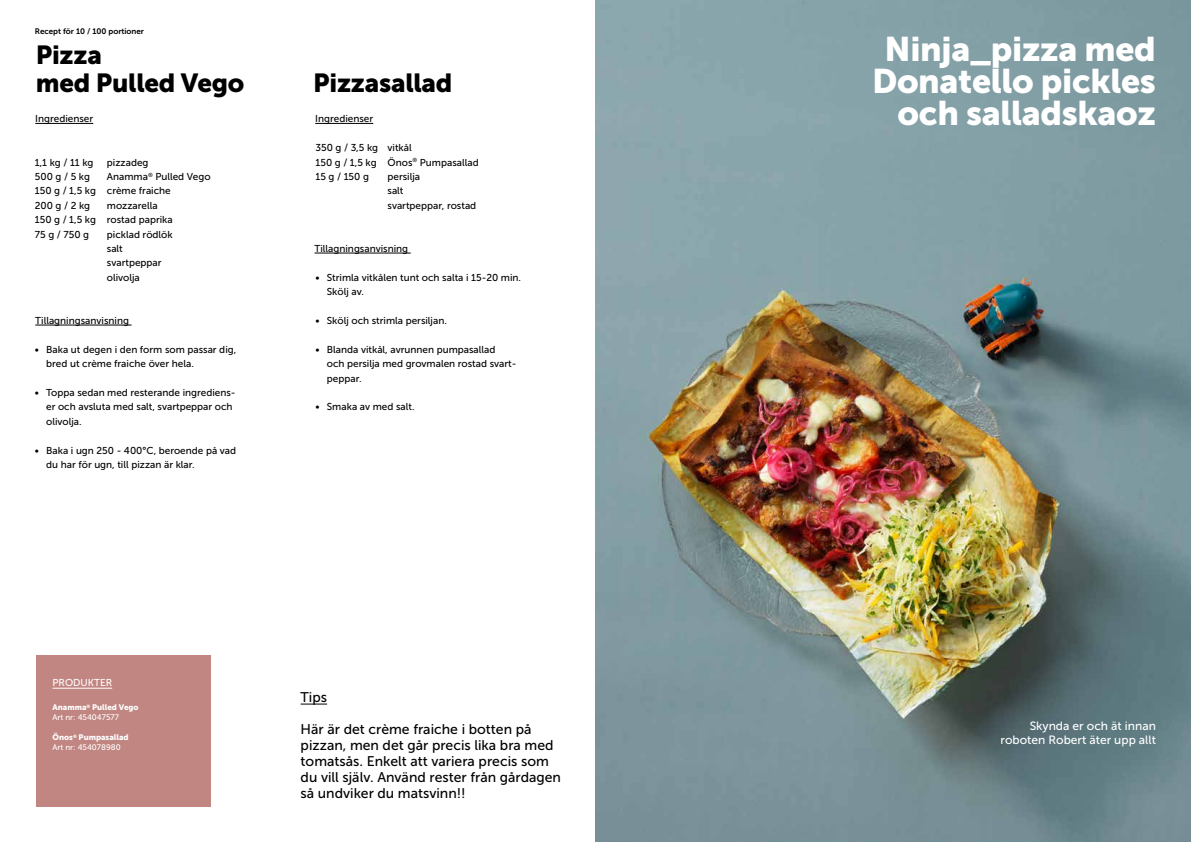
<style>
.page{position:relative;width:1191px;height:842px;background:#fff}
.page>*{position:absolute;margin:0;border:0;box-sizing:border-box;transform-origin:0 0}
.t1{font:34px/32px "Museo Sans 900";letter-spacing:-.01em;color:#fff;text-align:right}
.t2{font:26px/28px "Museo Sans 900";letter-spacing:-.01em;color:#000}
.t3{font:14px/16px "Museo Sans 500";color:#000}
.t4{font:12px/14.4px "Museo Sans 500";color:#fff;text-align:right}
.t5{font:10px/14.4px "Museo Sans 500";color:#000}
.t6{font:10px "Museo Sans 500";color:#fff}
.t7{font:8px "Museo Sans 900";color:#fff}
.t8{font:8px "Museo Sans 500";color:#fff}
.t9{font:8px "Museo Sans 700";color:#000}
</style>
<div class="page">
<img style="left:595px;top:0;width:596px;height:842px">
<hr style="left:35px;top:325px;width:97px;height:1px;background:#000">
<hr style="left:314px;top:253px;width:97px;height:1px;background:#000">
<svg style="left:301px;top:704px;width:26px;height:1px"></svg>
<hr style="left:35px;top:123px;width:58px;height:1px;background:#000">
<hr style="left:315px;top:123px;width:58px;height:1px;background:#000">
<div style="left:36px;top:655px;width:174px;height:152px;background:#c18682"></div>
<hr style="left:53px;top:688px;width:59px;height:1px;background:#fff">
<p class="t9" style="left:35px;top:27px;width:111px">Recept för 10 / 100 portioner</p>
<h2 class="t2" style="left:36px;top:41px;width:210px">Pizza<br>med Pulled Vego</h2>
<h2 class="t2" style="left:313px;top:68px;width:141px">Pizzasallad</h2>
<p class="t5" style="left:35px;top:112px;width:59px">Ingredienser</p>
<p class="t5" style="left:315px;top:112px;width:59px">Ingredienser</p>
<p class="t5" style="left:35px;top:155px;width:60px">1,1 kg / 11 kg</p>
<p class="t5" style="left:107px;top:155px;width:43px">pizzadeg</p>
<p class="t5" style="left:35px;top:169px;width:57px">500 g / 5 kg</p>
<p class="t5" style="left:35px;top:169px;width:177px;text-indent:72px">Anamma<sup>®</sup> Pulled Vego<br>150 g / 1,5 kg crème fraiche<br>200 g / 2 kg</p>
<p class="t5" style="left:35px;top:198px;width:139px;text-indent:72px">mozzarella<br>150 g / 1,5 kg rostad paprika<br>75 g / 750 g</p>
<p class="t5" style="left:107px;top:227px;width:67px">picklad rödlök salt svartpeppar olivolja</p>
<p class="t5" style="left:35px;top:313px;width:95px">Tillagningsanvisning</p>
<p class="t5" style="left:46px;top:342px;width:192px;text-indent:-11px">• Baka ut degen i den form som passar dig, bred ut crème fraiche över hela.</p>
<p class="t5" style="left:46px;top:385px;width:191px;text-indent:-11px">• Toppa sedan med resterande ingrediens&shy;er och avsluta med salt, svartpeppar och olivolja.</p>
<p class="t5" style="left:46px;top:443px;width:191px;text-indent:-11px">• Baka i ugn 250 - 400°C, beroende på vad du har för ugn, till pizzan är klar.</p>
<p class="t5" style="left:315px;top:141px;width:165px">350 g / 3,5 kg vitkål<br>150 g / 1,5 kg Önos<sup>®</sup> Pumpasallad<br>15 g / 150 g</p>
<p class="t5" style="left:387px;top:169px;width:90px">persilja<br>salt<br>svartpeppar, rostad</p>
<p class="t5" style="left:314px;top:241px;width:95px">Tillagningsanvisning</p>
<p class="t5" style="left:327px;top:270px;width:196px;text-indent:-11px">• Strimla vitkålen tunt och salta i 15-20 min.<br>Skölj av.</p>
<p class="t5" style="left:315px;top:313px;width:133px">• Skölj och strimla persiljan.</p>
<p class="t5" style="left:327px;top:342px;width:191px;text-indent:-11px">• Blanda vitkål, avrunnen pumpasallad<br>och persilja med grovmalen rostad svart&shy;peppar.</p>
<p class="t5" style="left:315px;top:400px;width:101px">• Smaka av med salt.</p>
<p class="t6" style="left:53px;top:677px;width:61px">PRODUKTER</p>
<p class="t7" style="left:53px;top:703px;width:88px">Anamma<sup>®</sup> Pulled Vego</p>
<p class="t8" style="left:53px;top:713px;width:68px">Art nr: 454047577</p>
<p class="t7" style="left:53px;top:733px;width:78px">Önos<sup>®</sup> Pumpasallad</p>
<p class="t8" style="left:53px;top:743px;width:70px">Art nr: 454078980</p>
<h3 class="t3" style="left:301px;top:689px;width:28px">Tips</h3>
<h3 class="t3" style="left:301px;top:721px;width:262px">Här är det crème fraiche i botten på pizzan, men det går precis lika bra med tomatsås. Enkelt att variera precis som du vill själv. Använd rester från gårdagen så undviker du matsvinn!!</h3>
<h1 class="t1" style="left:872px;top:33px;width:285px">Ninja_pizza med<br>Donatello pickles och salladskaoz</h1>
<p class="t4" style="left:1000px;top:719px;width:157px">Skynda er och ät innan roboten Robert äter upp allt</p>
</div>
